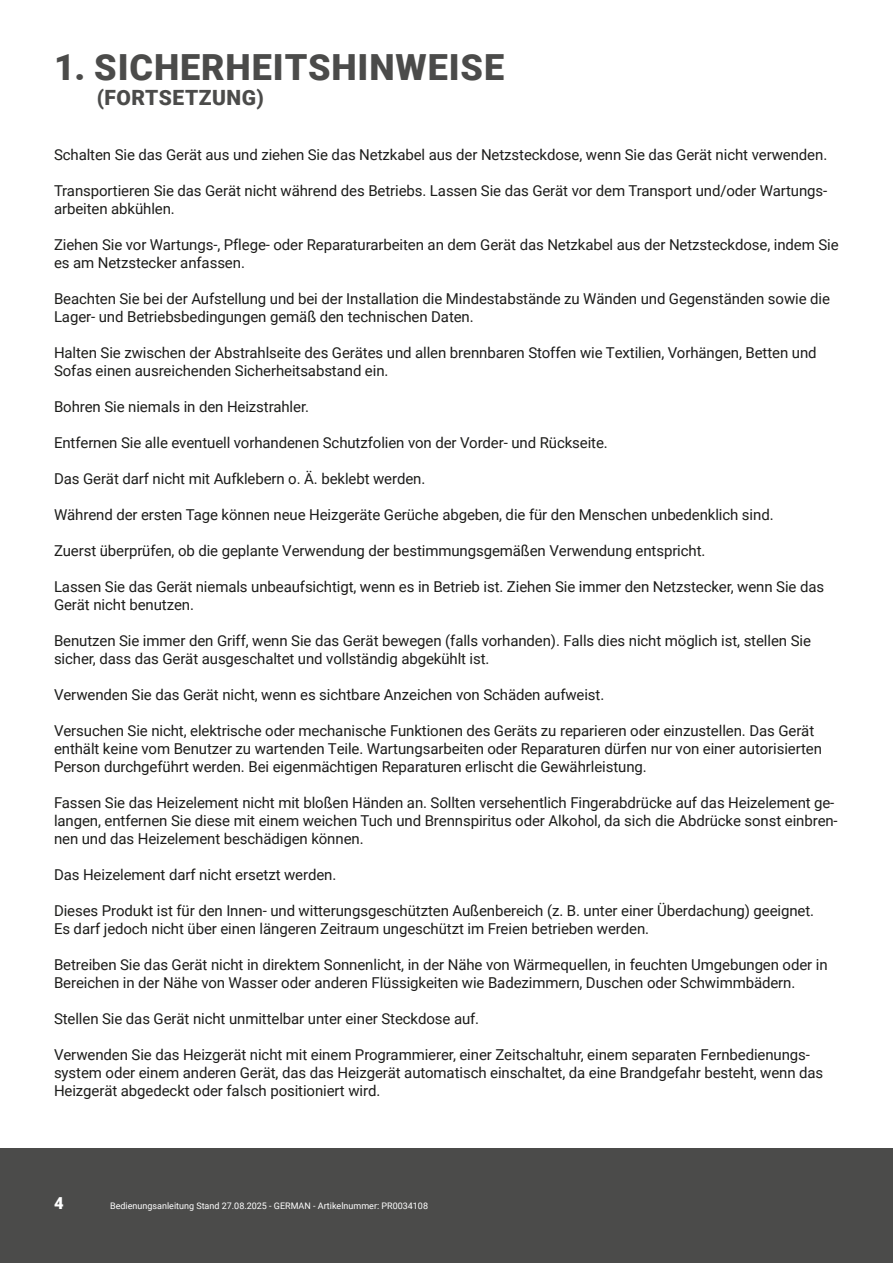
<style>
.page{position:relative;width:893px;height:1263px;background:#fff}
.page>*{position:absolute;margin:0;border:0;box-sizing:border-box;transform-origin:0 0}
.Große_Headline{font:900 36px "Roboto";letter-spacing:.025em;color:#4b4b4a}
.Große_Subheadline{font:900 21px "Roboto";letter-spacing:.025em;color:#4b4b4a}
.t1{font:900 16.5px "Roboto";color:#fff}
.Fließtext{font:15px/18px "Roboto";letter-spacing:-.005em;color:#1d1d1b}
.t2{font:9px "Roboto";color:#fff}
</style>
<div class="page">
<div style="left:0;top:1148px;width:893px;height:115px;background:#4b4b4a"></div>
<p class="Große_Headline" style="left:54px;top:42px;width:452px">1. SICHERHEITSHINWEISE</p>
<p class="Große_Subheadline" style="left:97px;top:83px;width:168px">(FORTSETZUNG)</p>
<p class="Fließtext" style="left:54px;top:145px;width:775px">Schalten Sie das Gerät aus und ziehen Sie das Netzkabel aus der Netzsteckdose, wenn Sie das Gerät nicht verwenden.</p>
<p class="Fließtext" style="left:54px;top:181px;width:775px">Transportieren Sie das Gerät nicht während des Betriebs. Lassen Sie das Gerät vor dem Transport und/oder Wartungs&shy;arbeiten abkühlen.</p>
<p class="Fließtext" style="left:54px;top:235px;width:786px">Ziehen Sie vor Wartungs-, Pflege- oder Reparaturarbeiten an dem Gerät das Netzkabel aus der Netzsteckdose, indem Sie es am Netzstecker anfassen.</p>
<p class="Fließtext" style="left:54px;top:289px;width:777px">Beachten Sie bei der Aufstellung und bei der Installation die Mindestabstände zu Wänden und Gegenständen sowie die<br>Lager- und Betriebsbedingungen gemäß den technischen Daten.</p>
<p class="Fließtext" style="left:54px;top:343px;width:764px">Halten Sie zwischen der Abstrahlseite des Gerätes und allen brennbaren Stoffen wie Textilien, Vorhängen, Betten und<br>Sofas einen ausreichenden Sicherheitsabstand ein.</p>
<p class="Fließtext" style="left:54px;top:397px;width:257px">Bohren Sie niemals in den Heizstrahler.</p>
<p class="Fließtext" style="left:54px;top:433px;width:555px">Entfernen Sie alle eventuell vorhandenen Schutzfolien von der Vorder- und Rückseite.</p>
<p class="Fließtext" style="left:54px;top:469px;width:373px">Das Gerät darf nicht mit Aufklebern o. Ä. beklebt werden.</p>
<p class="Fließtext" style="left:54px;top:505px;width:721px">Während der ersten Tage können neue Heizgeräte Gerüche abgeben, die für den Menschen unbedenklich sind.</p>
<p class="Fließtext" style="left:54px;top:541px;width:653px">Zuerst überprüfen, ob die geplante Verwendung der bestimmungsgemäßen Verwendung entspricht.</p>
<p class="Fließtext" style="left:54px;top:577px;width:772px">Lassen Sie das Gerät niemals unbeaufsichtigt, wenn es in Betrieb ist. Ziehen Sie immer den Netzstecker, wenn Sie das<br>Gerät nicht benutzen.</p>
<p class="Fließtext" style="left:54px;top:631px;width:758px">Benutzen Sie immer den Griff, wenn Sie das Gerät bewegen (falls vorhanden). Falls dies nicht möglich ist, stellen Sie sicher, dass das Gerät ausgeschaltet und vollständig abgekühlt ist.</p>
<p class="Fließtext" style="left:54px;top:685px;width:552px">Verwenden Sie das Gerät nicht, wenn es sichtbare Anzeichen von Schäden aufweist.</p>
<p class="Fließtext" style="left:54px;top:721px;width:769px">Versuchen Sie nicht, elektrische oder mechanische Funktionen des Geräts zu reparieren oder einzustellen. Das Gerät enthält keine vom Benutzer zu wartenden Teile. Wartungsarbeiten oder Reparaturen dürfen nur von einer autorisierten<br>Person durchgeführt werden. Bei eigenmächtigen Reparaturen erlischt die Gewährleistung.</p>
<p class="Fließtext" style="left:54px;top:793px;width:785px">Fassen Sie das Heizelement nicht mit bloßen Händen an. Sollten versehentlich Fingerabdrücke auf das Heizelement ge&shy;langen, entfernen Sie diese mit einem weichen Tuch und Brennspiritus oder Alkohol, da sich die Abdrücke sonst einbren&shy;nen und das Heizelement beschädigen können.</p>
<p class="Fließtext" style="left:54px;top:865px;width:284px">Das Heizelement darf nicht ersetzt werden.</p>
<p class="Fließtext" style="left:54px;top:901px;width:762px">Dieses Produkt ist für den Innen- und witterungsgeschützten Außenbereich (z. B. unter einer Überdachung) geeignet.<br>Es darf jedoch nicht über einen längeren Zeitraum ungeschützt im Freien betrieben werden.</p>
<p class="Fließtext" style="left:54px;top:955px;width:775px">Betreiben Sie das Gerät nicht in direktem Sonnenlicht, in der Nähe von Wärmequellen, in feuchten Umgebungen oder in<br>Bereichen in der Nähe von Wasser oder anderen Flüssigkeiten wie Badezimmern, Duschen oder Schwimmbädern.</p>
<p class="Fließtext" style="left:54px;top:1009px;width:427px">Stellen Sie das Gerät nicht unmittelbar unter einer Steckdose auf.</p>
<p class="Fließtext" style="left:54px;top:1045px;width:771px">Verwenden Sie das Heizgerät nicht mit einem Programmierer, einer Zeitschaltuhr, einem separaten Fernbedienungs&shy;system oder einem anderen Gerät, das das Heizgerät automatisch einschaltet, da eine Brandgefahr besteht, wenn das<br>Heizgerät abgedeckt oder falsch positioniert wird.</p>
<p class="t1" style="left:54px;top:1191px;width:11px">4</p>
<p class="t2" style="left:110px;top:1199px;width:319px">Bedienungsanleitung Stand 27.08.2025 - GERMAN - Artikelnummer: PR0034108</p>
</div>
